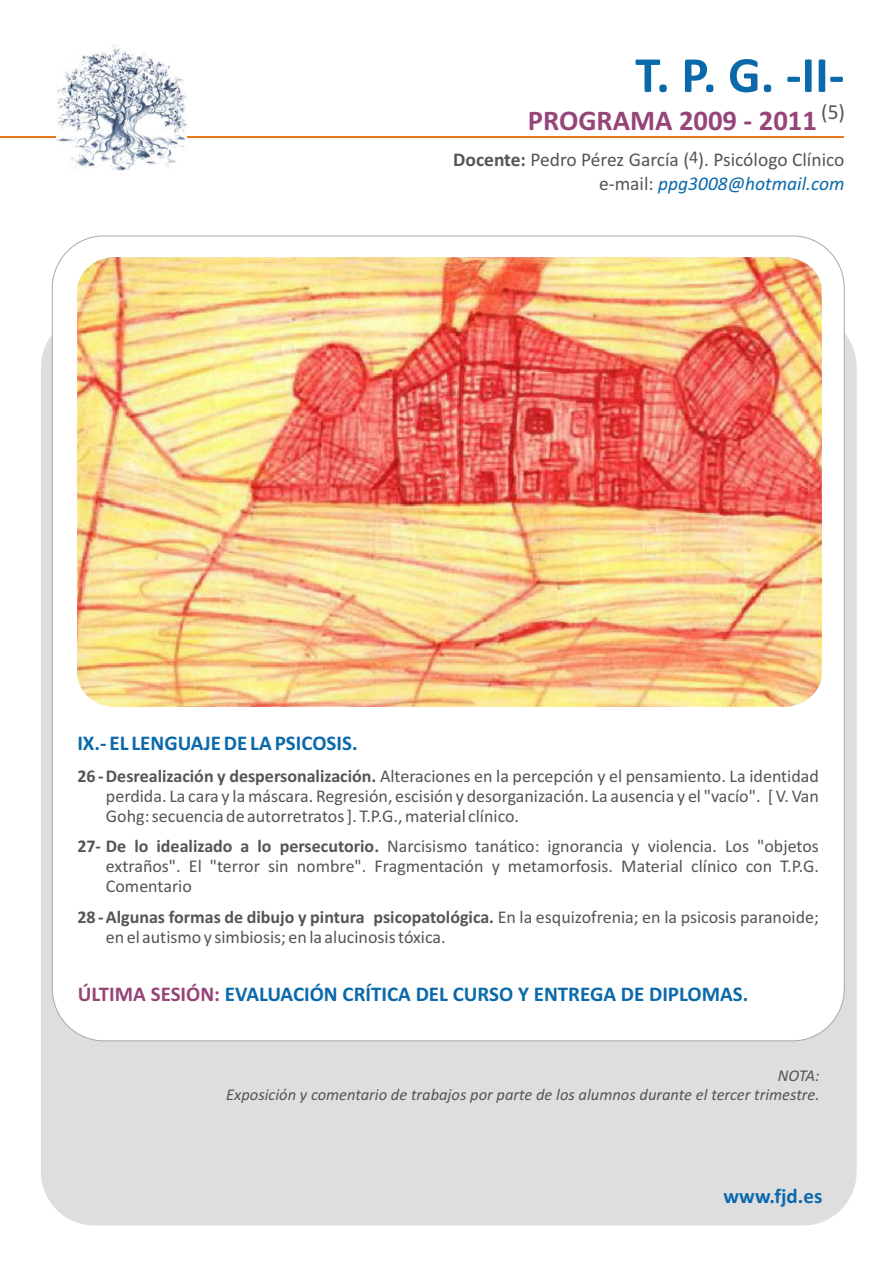
<style>
.page{position:relative;width:893px;height:1263px;background:#fff}
.page>*{position:absolute;margin:0;border:0;box-sizing:border-box;transform-origin:0 0}
.t1{font:700 51.15px "Calibri";color:#0a69ab}
.t2{font:700 28.65px "Calibri";color:#964578}
.t3{font:700 21px "Calibri";color:#0a69ab}
.t4{font:19.5px/23.9px "Calibri";color:#575454;text-align:right}
.t5{font:18px/19.8px "Calibri";color:#575454;text-align:justify}
.t6{font:italic 16.5px/18.1px "Calibri";color:#575454;text-align:right}
.s1{font-weight:700}
.s2{font-style:italic;color:#0a69ab}
.s3{color:#964578}
</style>
<div class="page">
<div style="left:41px;top:313px;width:816px;height:912px;background:#dedede;border-radius:53px"></div>
<div style="left:52px;top:236px;width:792px;height:805px;background:#fff;border:1px solid #aba8a8;border-radius:52px"></div>
<hr style="left:0;top:137px;width:844px;height:1px;background:#e87817">
<img style="left:56px;top:45px;width:130px;height:126px">
<img style="left:78px;top:258px;width:743px;height:448px">
<h1 class="t1" style="left:635px;top:53px;width:211px">T. P. G. -II-</h1>
<h2 class="t2" style="left:528px;top:108px;width:319px">PROGRAMA 2009 - 2011 <sup>(5)</sup></h2>
<p class="t5" style="left:689px;top:148px;width:11px">4</p>
<p class="t4" style="left:453px;top:149px;width:393px"><span class="s1">Docente:</span> Pedro Pérez García ( ). Psicólogo Clínico e-mail: <span class="s2">ppg3008@hotmail.com</span></p>
<p class="t3" style="left:77px;top:734px;width:282px">IX.- EL LENGUAJE DE LA PSICOSIS.</p>
<p class="t5" style="left:106px;top:768px;width:715px;text-indent:-29px"><span class="s1">26 -Desrealización y despersonalización.</span> Alteraciones en la percepción y el pensamiento. La identidad perdida. La cara y la máscara. Regresión, escisión y desorganización. La ausencia y el "vacío". [ V. Van Gohg: secuencia de autorretratos ]. T.P.G., material clínico.</p>
<p class="t5" style="left:106px;top:838px;width:715px;text-indent:-29px"><span class="s1">27- De lo idealizado a lo persecutorio.</span> Narcisismo tanático: ignorancia y violencia. Los "objetos extraños". El "terror sin nombre". Fragmentación y metamorfosis. Material clínico con T.P.G.<br>Comentario</p>
<p class="t5" style="left:106px;top:908px;width:715px;text-indent:-29px"><span class="s1">28 -Algunas formas de dibujo y pintura psicopatológica.</span> En la esquizofrenia; en la psicosis paranoide; en el autismo y simbiosis; en la alucinosis tóxica.</p>
<p class="t3" style="left:78px;top:985px;width:672px"><span class="s3">ÚLTIMA SESIÓN:</span> EVALUACIÓN CRÍTICA DEL CURSO Y ENTREGA DE DIPLOMAS.</p>
<p class="t6" style="left:226px;top:1068px;width:595px">NOTA:<br>Exposición y comentario de trabajos por parte de los alumnos durante el tercer trimestre.</p>
<p class="t3" style="left:723px;top:1187px;width:101px">www.fjd.es</p>
</div>
